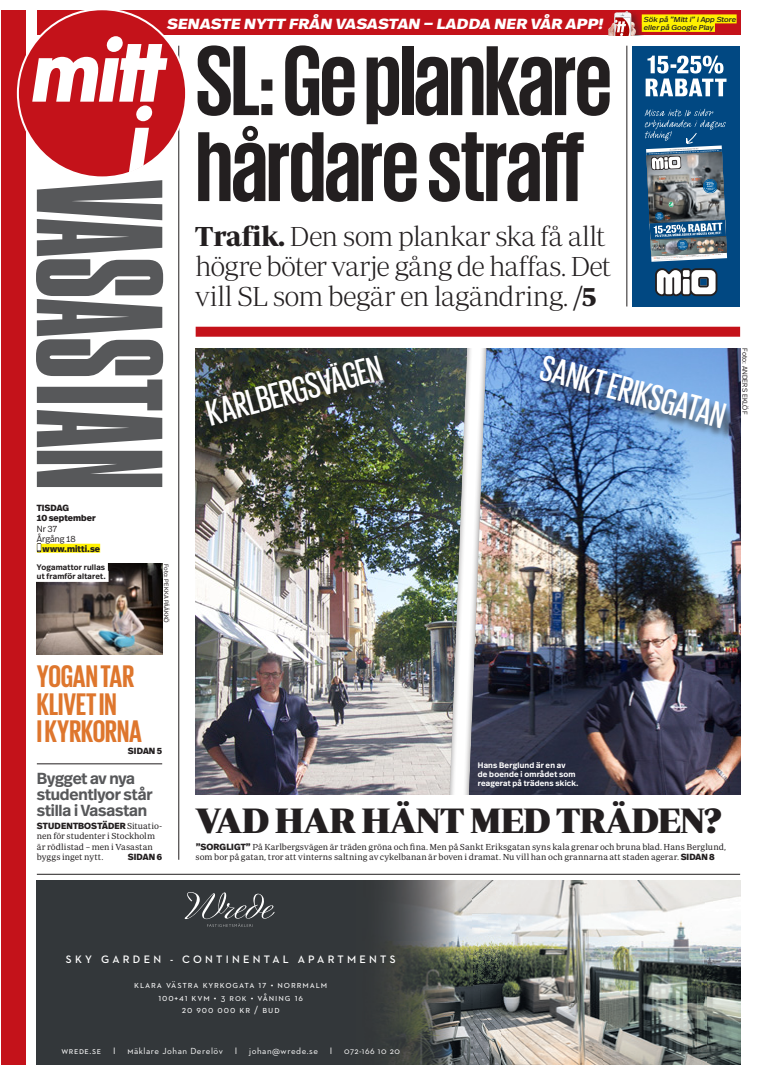
<style>
.page{position:relative;width:777px;height:1075px;background:#fff}
.page>*{position:absolute;margin:0;border:0;box-sizing:border-box;transform-origin:0 0}
.t1{font:700 101.5px/86px "Giorgio Sans";letter-spacing:-.015em;color:#231f20}
.t2{font:500 37.1px "Giorgio Sans";color:#fff}
.t3{font:36px "Periodico Display";letter-spacing:-.02em;color:#231f20}
.t4{font:700 31.9px/27.9px "Giorgio Sans";color:#de762d}
.t5{font:28px/30px "Periodico Display Xt Lg";letter-spacing:-.025em;color:#231f20}
.t6{font:600 16px/16px "Real Head OT";letter-spacing:-.01em;color:#57585a}
.t7{font:italic 800 14.7px "Real Head OT";color:#fff;scale:1.11 1}
.t8{font:600 11px "Neutraface 2 Text";letter-spacing:.29em;color:#fff}
.t9{font:10px/13px "Neutraface 2 Text";letter-spacing:.09em;color:#fff;text-align:center}
.t10{font:9px "Neutraface 2 Text";letter-spacing:.06em;color:#fff}
.t11{font:8.9px/10.3px "Periodico Text Lg";letter-spacing:.005em;color:#231f20}
.t12{font:800 8.9px/10.3px "Real Head OT";letter-spacing:.01em;color:#231f20}
.t13{font:300 8.9px/10.3px "Real Head OT";letter-spacing:.005em;color:#231f20}
.t14{font:600 8px/9px "Real Head OT";letter-spacing:.025em;color:#fff}
.t15{font:600 8px/9px "Real Head OT";letter-spacing:.025em;color:#231f20}
.t16{font:italic 7.2px/8.5px "Real Head OT";color:#231f20;scale:1.11 1}
.t17{font:300 7px "Real Head OT";letter-spacing:.01em;color:#231f20}
.t18{font:300 6.2px "Real Head OT";letter-spacing:.015em;color:#231f20}
.s1{font-family:"Periodico Display";font-weight:700}
.s2{font-family:"Periodico Text Lg";font-weight:400}
.s3{font-family:"Real Head OT";font-weight:800}
.s4{font-size:9.5px}
</style>
<div class="page">
<div style="left:1px;top:10px;width:25px;height:1055px;background:#c4121a"></div>
<hr style="left:179px;top:46px;width:1px;height:814px;background:#231f20">
<div style="left:37px;top:10px;width:703px;height:25px;background:#c4121a"></div>
<svg style="left:16px;top:10px;width:170px;height:169px"></svg>
<hr style="left:37px;top:874px;width:703px;height:1px;background:#231f20">
<div style="left:37px;top:544px;width:63px;height:9px;background:#fff101"></div>
<svg style="left:37px;top:543px;width:4px;height:9px"></svg>
<svg style="left:36px;top:180px;width:127px;height:307px;fill:#57585a"></svg>
<div style="left:642px;top:14px;width:94px;height:9px;background:#fff101"></div>
<div style="left:642px;top:23px;width:73px;height:9px;background:#fff101"></div>
<div style="left:607px;top:10px;width:36px;height:25px;background:#231f20;opacity:.5"></div>
<img style="left:607px;top:10px;width:29px;height:25px">
<div style="left:196px;top:327px;width:544px;height:10px;background:#c4121a"></div>
<img style="left:196px;top:348px;width:244px;height:447px">
<hr style="left:626px;top:46px;width:1px;height:260px;background:#231f20">
<img style="left:496px;top:348px;width:244px;height:447px">
<div style="left:207px;top:357px;width:189px;height:80px;background:#231f20;opacity:.75"></div>
<div style="left:541px;top:357px;width:198px;height:83px;background:#231f20;opacity:.75"></div>
<img style="left:440px;top:348px;width:56px;height:447px">
<hr style="left:37px;top:764px;width:125px;height:1px;background:#231f20">
<img style="left:37px;top:564px;width:125px;height:91px">
<div style="left:34px;top:562px;width:74px;height:11px;background:#fff"></div>
<div style="left:34px;top:571px;width:75px;height:11px;background:#fff"></div>
<div style="left:632px;top:46px;width:108px;height:260px;background:#014882"></div>
<svg style="left:645px;top:56px;width:81px;height:40px"></svg>
<svg style="left:655px;top:268px;width:62px;height:28px"></svg>
<img style="left:644px;top:109px;width:83px;height:153px">
<div style="left:37px;top:880px;width:464px;height:185px;background:#33373a"></div>
<img style="left:385px;top:880px;width:355px;height:185px">
<svg style="left:185px;top:892px;width:90px;height:35px"></svg>
<h3 class="t7" style="left:166px;top:14px;width:41px">SENAST</h3>
<h3 class="t7" style="left:230px;top:14px;width:114px">E NYTT FRÅN VASASTA</h3>
<h3 class="t7" style="left:408px;top:14px;width:46px">N – LADDA</h3>
<h3 class="t7" style="left:494px;top:14px;width:102px">NER VÅR APP!</h3>
<p class="t16" style="left:643px;top:15px;width:86px">Sök på ”Mitt i” iApp Store eller på Google Play</p>
<h1 class="t1" style="left:196px;top:35px;width:418px">SL: Ge plankare hårdare straff</h1>
<h3 class="t5" style="left:195px;top:221px;width:418px"><span class="s1">Trafik.</span> Den som plankar ska få allt högre böter varje gång de haffas. Det vill SL som begär en lagändring. <span class="s1">/5</span></h3>
<h2 class="t2" style="left:203px;top:396px;width:181px;rotate:-15deg">Karlbergsvägen</h2>
<h2 class="t2" style="left:546px;top:349px;width:191px;rotate:15deg">Sankt Eriksgatan</h2>
<p class="t17" style="left:749px;top:348px;width:67px;rotate:90deg">Foto: Anders Eklöf</p>
<p class="t12" style="left:37px;top:503px;width:60px">TISDAG<br>10 SEPTEMBER</p>
<p class="t12" style="left:43px;top:544px;width:59px">WWW.MITTI.SE</p>
<p class="t13" style="left:37px;top:524px;width:40px">Nr 37<br>Årgång 18</p>
<p class="t15" style="left:37px;top:563px;width:70px">Yogamattor rullas ut framför altaret.</p>
<p class="t18" style="left:170px;top:564px;width:60px;rotate:90deg">Foto: Pekka Pääkkö</p>
<h3 class="t4" style="left:37px;top:661px;width:107px">yogan tar klivet in<br>i kyrkorna</h3>
<p class="t12" style="left:128px;top:746px;width:7px">SIDA</p>
<p class="t12" style="left:149px;top:746px;width:15px">N 5</p>
<h3 class="t6" style="left:37px;top:770px;width:117px">Bygget av nya studentlyor står stilla i Vasastan</h3>
<p class="t12" style="left:37px;top:821px;width:127px">STUDENTBOSTÄDER <span class="s2">Situatio-</span></p>
<p class="t11" style="left:37px;top:831px;width:120px">nen för studenter i Stockholm är rödlistad – men i Vasastan byggs inget nytt.</p>
<p class="t12" style="left:128px;top:852px;width:36px">SIDAN 6</p>
<p class="t14" style="left:478px;top:760px;width:102px">Hans Berglund är en av<br>de boende i området som reagerat på trädens skick.</p>
<h3 class="t3" style="left:196px;top:799px;width:528px">VAD HAR HÄNT MED TRÄDEN?</h3>
<p class="t11" style="left:196px;top:841px;width:532px"><span class="s3">”SORGLIGT”</span> På Karlbergsvägen är träden gröna och fina. Men på Sankt Eriksgatan syns kala grenar och bruna blad. Hans Berglund, som bor på gatan, tror att vinterns saltning av cykelbanan är boven i dramat. Nu vill han och grannarna att staden agerar. <span class="s3">SIDAN 8</span></p>
<p class="t8" style="left:66px;top:952px;width:331px">SKY GARDEN - CONTINENTAL APARTMENTS</p>
<p class="t9" style="left:134px;top:978px;width:195px">KLARA VÄSTRA KYRKOGATA 17 <span class="s4">•</span> NORRMALM<br>100+41 KVM <span class="s4">• 3 ROK •</span> VÅNING 16</p>
<p class="t9" style="left:182px;top:1003px;width:99px">20 900 000 KR / BUD</p>
<p class="t10" style="left:61px;top:1045px;width:340px"><span class="s4">WREDE.SE I M</span>äklare Johan Derelöv <span class="s4">I</span> johan@wrede.se <span class="s4">I</span> 072-166 10 20</p>
</div>
